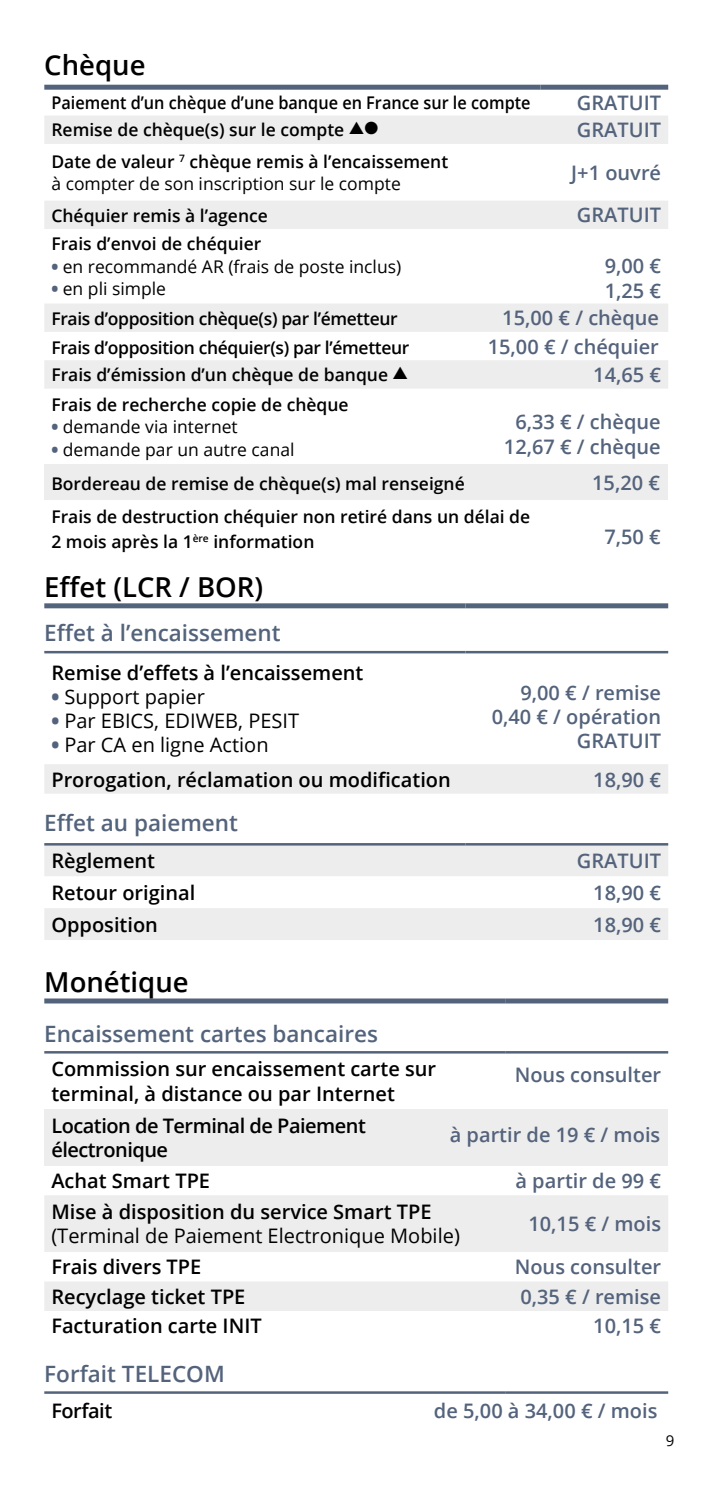
<style>
.page{position:relative;width:709px;height:1489px;background:#fff}
.page>*{position:absolute;margin:0;border:0;box-sizing:border-box;transform-origin:0 0}
.t1{font:600 27.5px "Open Sans";color:#000}
.t2{font:600 22.5px "Open Sans";color:#54637c}
.t3{font:600 20px/24px "Open Sans";color:#54637c;text-align:right}
.t4{font:600 20px/25px "Open Sans";color:#000}
.t5{font:20px "Open Sans";color:#000}
.t6{font:600 20px/24px "Open Sans";letter-spacing:-.025em;color:#000}
.t7{font:600 17.5px/22.5px "Open Sans";color:#000}
.t8{font:600 17.5px "Open Sans";letter-spacing:-.02em;color:#000}
.t9{font:17.5px "Open Sans";color:#000}
.t10{font:600 17.5px "Open Sans";color:#000;scale:.93 1}
.t11{font:15px "Open Sans";color:#000}
.s1{font-weight:400}
.s2{font-weight:800;color:#54637c}
</style>
<div class="page">
<div style="left:44px;top:764px;width:624px;height:29px;background:#ededed"></div>
<div style="left:44px;top:845px;width:624px;height:31px;background:#ededed"></div>
<div style="left:44px;top:908px;width:624px;height:32px;background:#ededed"></div>
<div style="left:44px;top:603px;width:421px;height:5px;background:#54637c"></div>
<div style="left:465px;top:603px;width:203px;height:5px;background:#54637c"></div>
<hr style="left:44px;top:651px;width:421px;height:2px;background:#54637c">
<hr style="left:465px;top:651px;width:203px;height:2px;background:#54637c">
<hr style="left:44px;top:843px;width:421px;height:2px;background:#54637c">
<hr style="left:465px;top:843px;width:203px;height:2px;background:#54637c">
<div style="left:44px;top:1108px;width:624px;height:57px;background:#ededed"></div>
<div style="left:44px;top:1195px;width:624px;height:56px;background:#ededed"></div>
<div style="left:44px;top:1282px;width:624px;height:28px;background:#ededed"></div>
<div style="left:44px;top:998px;width:461px;height:5px;background:#54637c"></div>
<div style="left:505px;top:998px;width:163px;height:5px;background:#54637c"></div>
<hr style="left:44px;top:1051px;width:461px;height:2px;background:#54637c">
<hr style="left:505px;top:1051px;width:163px;height:2px;background:#54637c">
<hr style="left:44px;top:1391px;width:461px;height:2px;background:#54637c">
<hr style="left:505px;top:1391px;width:163px;height:2px;background:#54637c">
<svg style="left:44px;top:116px;width:624px;height:272px"></svg>
<div style="left:44px;top:465px;width:624px;height:35px;background:#ededed"></div>
<div style="left:44px;top:85px;width:496px;height:5px;background:#54637c"></div>
<div style="left:540px;top:85px;width:128px;height:5px;background:#54637c"></div>
<h1 class="t1" style="left:44px;top:46px;width:103px">Chèque</h1>
<p class="t10" style="left:51px;top:91px;width:517px">Paiement d’un chèque d’une banque en France sur le compte</p>
<p class="t3" style="left:577px;top:91px;width:86px">GRATUIT</p>
<p class="t7" style="left:51px;top:118px;width:328px">Remise de chèque(s) sur le compte ▲●</p>
<p class="t3" style="left:577px;top:118px;width:86px">GRATUIT</p>
<p class="t7" style="left:51px;top:150px;width:398px">Date de valeur <sup>7</sup> chèque remis à l’encaissement <span class="s1">à compter de son inscription sur le compte</span></p>
<p class="t3" style="left:571px;top:160px;width:91px">J+1 ouvré</p>
<p class="t7" style="left:51px;top:203px;width:218px">Chéquier remis à l’agence</p>
<p class="t3" style="left:577px;top:203px;width:86px">GRATUIT</p>
<p class="t7" style="left:51px;top:232px;width:211px">Frais d’envoi de chéquier</p>
<p class="t9" style="left:51px;top:254px;width:351px"><span class="s2">•</span> en recommandé AR (frais de poste inclus)</p>
<p class="t9" style="left:51px;top:277px;width:116px"><span class="s2">•</span> en pli simple</p>
<p class="t3" style="left:604px;top:253px;width:58px;line-height:25px;text-align:left">9,00 €<br>1,25 €</p>
<p class="t8" style="left:51px;top:307px;width:348px">Frais d’opposition chèque(s) par l’émetteur</p>
<p class="t3" style="left:502px;top:306px;width:158px">15,00 € / chèque</p>
<p class="t8" style="left:51px;top:335px;width:359px">Frais d’opposition chéquier(s) par l’émetteur</p>
<p class="t3" style="left:488px;top:334px;width:173px">15,00 € / chéquier</p>
<p class="t7" style="left:51px;top:363px;width:358px">Frais d’émission d’un chèque de banque ▲</p>
<p class="t3" style="left:593px;top:362px;width:69px">14,65 €</p>
<p class="t7" style="left:51px;top:393px;width:299px">Frais de recherche copie de chèque</p>
<p class="t9" style="left:51px;top:415px;width:188px"><span class="s2">•</span> demande via internet</p>
<p class="t7" style="left:51px;top:432px;width:415px;line-height:34.2px"><span class="s2">•</span> <span class="s1">demande par un autre canal<br></span>Bordereau de remise de chèque(s) mal renseigné</p>
<p class="t3" style="left:504px;top:408px;width:158px;line-height:25px;text-align:center">6,33 € / chèque<br>12,67 € / chèque</p>
<p class="t3" style="left:592px;top:470px;width:69px">15,20 €</p>
<p class="t7" style="left:51px;top:503px;width:480px;line-height:25px">Frais de destruction chéquier non retiré dans un délai de<br>2 mois après la 1<sup>ère</sup> information</p>
<p class="t3" style="left:604px;top:524px;width:58px">7,50 €</p>
<h1 class="t1" style="left:44px;top:568px;width:220px">Effet (LCR / BOR)</h1>
<p class="t2" style="left:44px;top:617px;width:238px">Effet à l’encaissement</p>
<p class="t4" style="left:51px;top:659px;width:313px">Remise d’effets à l’encaissement</p>
<p class="t5" style="left:51px;top:682px;width:155px"><span class="s2">•</span> Support papier</p>
<p class="t5" style="left:51px;top:706px;width:249px"><span class="s2">•</span> Par EBICS, EDIWEB, PESIT</p>
<p class="t5" style="left:51px;top:730px;width:219px"><span class="s2">•</span> Par CA en ligne Action</p>
<p class="t3" style="left:491px;top:680px;width:171px">9,00 € / remise<br>0,40 € / opération<br>GRATUIT</p>
<p class="t4" style="left:51px;top:766px;width:401px">Prorogation, réclamation ou modification</p>
<p class="t3" style="left:593px;top:766px;width:69px">18,90 €</p>
<p class="t2" style="left:44px;top:807px;width:195px">Effet au paiement</p>
<p class="t4" style="left:51px;top:847px;width:105px">Règlement</p>
<p class="t3" style="left:577px;top:848px;width:86px">GRATUIT</p>
<p class="t4" style="left:51px;top:879px;width:145px">Retour original</p>
<p class="t3" style="left:593px;top:880px;width:69px">18,90 €</p>
<p class="t4" style="left:51px;top:911px;width:108px">Opposition</p>
<p class="t3" style="left:593px;top:912px;width:69px">18,90 €</p>
<h1 class="t1" style="left:44px;top:963px;width:146px">Monétique</h1>
<p class="t2" style="left:44px;top:1018px;width:335px">Encaissement cartes bancaires</p>
<p class="t4" style="left:51px;top:1055px;width:386px">Commission sur encaissement carte sur terminal, à distance ou par Internet</p>
<p class="t3" style="left:514px;top:1062px;width:148px">Nous consulter</p>
<p class="t6" style="left:51px;top:1113px;width:316px">Location de Terminal de Paiement électronique</p>
<p class="t4" style="left:51px;top:1167px;width:160px">Achat Smart TPE</p>
<p class="t3" style="left:515px;top:1168px;width:147px">à partir de 99 €</p>
<p class="t4" style="left:51px;top:1198px;width:381px">Mise à disposition du service Smart TPE</p>
<p class="t5" style="left:51px;top:1222px;width:410px">(Terminal de Paiement Electronique Mobile)</p>
<p class="t3" style="left:450px;top:1122px;width:212px">à partir de 19 € / mois</p>
<p class="t3" style="left:528px;top:1211px;width:134px">10,15 € / mois</p>
<p class="t4" style="left:51px;top:1254px;width:151px">Frais divers TPE</p>
<p class="t3" style="left:514px;top:1254px;width:148px">Nous consulter</p>
<p class="t4" style="left:51px;top:1283px;width:195px">Recyclage ticket TPE</p>
<p class="t3" style="left:520px;top:1284px;width:142px">0,35 € / remise</p>
<p class="t4" style="left:51px;top:1312px;width:212px">Facturation carte INIT</p>
<p class="t3" style="left:593px;top:1313px;width:69px">10,15 €</p>
<p class="t2" style="left:44px;top:1357px;width:182px">Forfait TELECOM</p>
<p class="t6" style="left:51px;top:1398px;width:62px">Forfait</p>
<p class="t3" style="left:434px;top:1398px;width:225px">de 5,00 à 34,00 € / mois</p>
<p class="t11" style="left:665px;top:1430px;width:10px">9</p>
</div>
